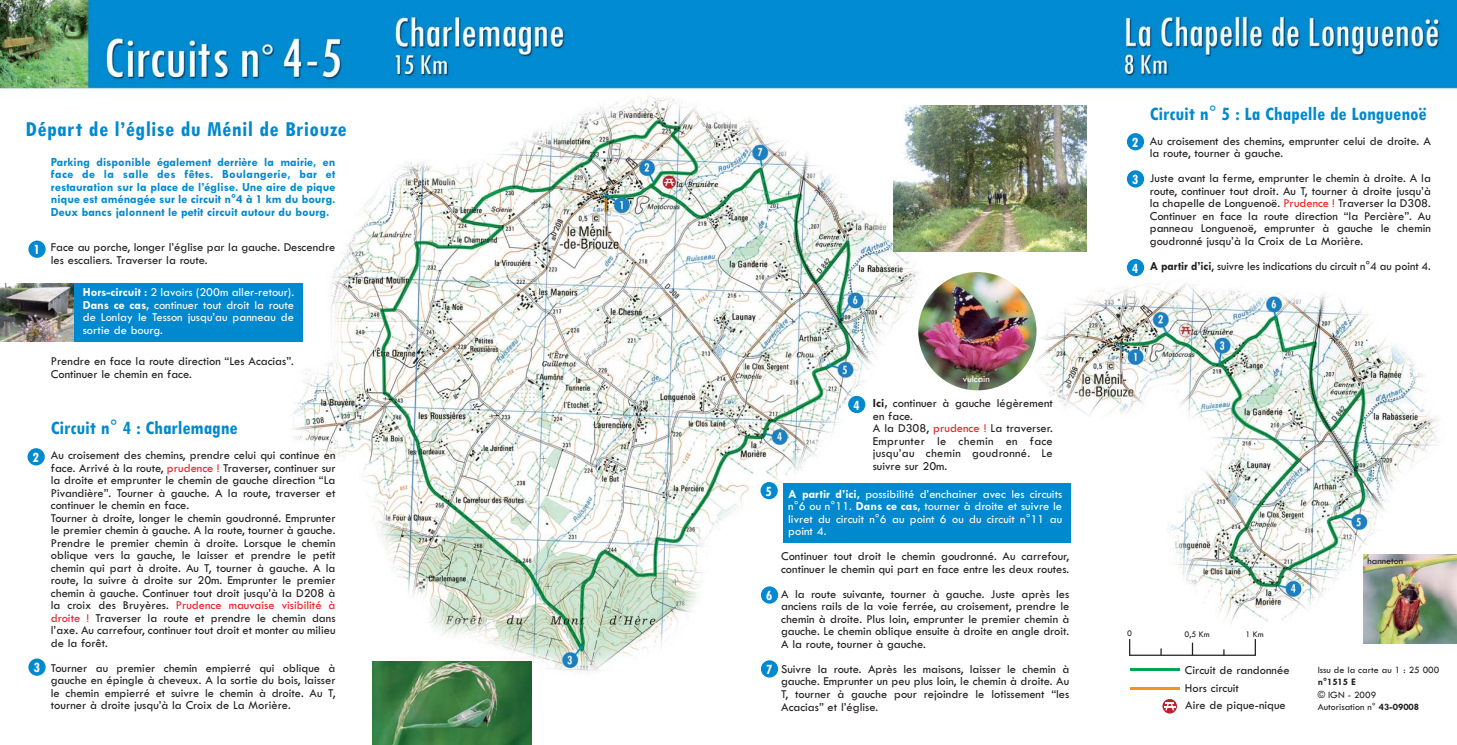
<style>
.page{position:relative;width:1457px;height:745px;background:#fff}
.page>*{position:absolute;margin:0;border:0;box-sizing:border-box;transform-origin:0 0}
.t1{font:700 condensed 22.5px "Tw Cen";letter-spacing:.02em;color:#0089cf}
.t2{font:700 condensed 20px "Tw Cen";color:#0089cf}
.t3{font:700 condensed 15px "Tw Cen";color:#fff}
.t4{font:500 12.5px/12.5px "Tw Cen";color:#231f20}
.t5{font:500 12.5px/12.5px "Tw Cen";color:#fff;text-align:justify}
.t6{font:700 12.5px/12.5px "Tw Cen";color:#0089cf;text-align:justify}
.t7{font:500 10px/12.5px "Tw Cen";color:#231f20}
.t8{font:700 10px "Tw Cen";color:#231f20}
.t9{font:500 10px "Tw Cen";color:#fff}
.t10{font:500 8.88px "Tw Cen";color:#231f20}
.s1{font-weight:700}
.s2{color:#ed1c24}
</style>
<div class="page">
<img style="left:0;top:0;width:1456px;height:690px">
<div style="left:288px;top:92px;width:782px;height:652px;background:#fff"></div>
<img style="left:288px;top:96px;width:651px;height:605px">
<div style="left:1021px;top:268px;width:435px;height:400px;background:#fff"></div>
<img style="left:1021px;top:268px;width:417px;height:356px">
<div style="left:783px;top:482px;width:287px;height:60px;background:#0089cf"></div>
<div style="left:66px;top:283px;width:236px;height:58px;background:#0089cf"></div>
<div style="left:28px;top:240px;width:18px;height:18px;background:#0089cf;border-radius:50%"></div>
<div style="left:27px;top:448px;width:18px;height:17px;background:#0089cf;border-radius:50%"></div>
<div style="left:28px;top:658px;width:18px;height:17px;background:#0089cf;border-radius:50%"></div>
<div style="left:760px;top:481px;width:17px;height:18px;background:#0089cf;border-radius:50%"></div>
<div style="left:848px;top:395px;width:17px;height:18px;background:#0089cf;border-radius:50%"></div>
<div style="left:761px;top:586px;width:17px;height:17px;background:#0089cf;border-radius:50%"></div>
<div style="left:761px;top:660px;width:17px;height:17px;background:#0089cf;border-radius:50%"></div>
<img style="left:918px;top:272px;width:118px;height:118px;border-radius:50%">
<div style="left:1126px;top:133px;width:18px;height:17px;background:#0089cf;border-radius:50%"></div>
<div style="left:1126px;top:170px;width:18px;height:17px;background:#0089cf;border-radius:50%"></div>
<div style="left:1126px;top:259px;width:18px;height:17px;background:#0089cf;border-radius:50%"></div>
<img style="left:0;top:283px;width:73px;height:58px">
<img style="left:893px;top:105px;width:193px;height:147px">
<img style="left:372px;top:661px;width:159px;height:83px">
<hr style="left:1129px;top:654px;width:126px;height:1px;background:#231f20">
<svg style="left:1254px;top:639px;width:1px;height:16px"></svg>
<svg style="left:1129px;top:639px;width:1px;height:15px"></svg>
<svg style="left:1191px;top:642px;width:2px;height:12px"></svg>
<hr style="left:1130px;top:667px;width:49px;height:3px;background:#00a650">
<hr style="left:1130px;top:686px;width:49px;height:3px;background:#f7931d">
<svg style="left:1162px;top:698px;width:14px;height:15px"></svg>
<svg style="left:1163px;top:702px;width:12px;height:8px"></svg>
<div style="left:871px;top:397px;width:183px;height:80px;background:#fff"></div>
<img style="left:1363px;top:554px;width:93px;height:89px">
<h1 class="t1" style="left:26px;top:121px;width:323px">Départ de l’église du Ménil de Briouze</h1>
<p class="t6" style="left:51px;top:156px;width:286px">Parking disponible également derrière la mairie, en face de la salle des fêtes. Boulangerie, bar et restauration sur la place de l’église. Une aire de pique nique est aménagée sur le circuit n°4 à 1 km du bourg.<br>Deux bancs jalonnent le petit circuit autour du bourg.</p>
<p class="t3" style="left:33px;top:244px;width:8px">1</p>
<p class="t4" style="left:51px;top:242px;width:286px">Face au porche, longer l’église par la gauche. Descendre les escaliers. Traverser la route.</p>
<p class="t5" style="left:83px;top:287px;width:213px"><span class="s1">Hors-circuit :</span> 2 lavoirs (200m aller-retour).<br><span class="s1">Dans ce cas,</span> continuer tout droit la route de Lonlay le Tesson jusqu’au panneau de sortie de bourg.</p>
<p class="t4" style="left:51px;top:356px;width:244px">Prendre en face la route direction “Les Acacias”.<br>Continuer le chemin en face.</p>
<p class="t3" style="left:33px;top:451px;width:8px">2</p>
<p class="t3" style="left:33px;top:662px;width:8px">3</p>
<h2 class="t2" style="left:51px;top:421px;width:188px">Circuit n° 4 : Charlemagne</h2>
<p class="t4" style="left:51px;top:450px;width:286px">Au croisement des chemins, prendre celui qui continue en face. Arrivé à la route, <span class="s2">prudence !</span> Traverser, continuer sur la droite et emprunter le chemin de gauche direction “La Pivandière”. Tourner à gauche. A la route, traverser et continuer le chemin en face.<br>Tourner à droite, longer le chemin goudronné. Emprunter le premier chemin à gauche. A la route, tourner à gauche.<br>Prendre le premier chemin à droite. Lorsque le chemin oblique vers la gauche, le laisser et prendre le petit chemin qui part à droite. Au T, tourner à gauche. A la route, la suivre à droite sur 20m. Emprunter le premier chemin à gauche. Continuer tout droit jusqu’à la D208 à la croix des Bruyères. <span class="s2">Prudence mauvaise visibilité à droite !</span> Traverser la route et prendre le chemin dans l’axe. Au carrefour, continuer tout droit et monter au milieu de la forêt.</p>
<p class="t4" style="left:51px;top:662px;width:286px;text-align:justify">Tourner au premier chemin empierré qui oblique à gauche en épingle à cheveux. A la sortie du bois, laisser le chemin empierré et suivre le chemin à droite. Au T, tourner à droite jusqu’à la Croix de La Morière.</p>
<p class="t3" style="left:765px;top:486px;width:8px">5</p>
<p class="t3" style="left:766px;top:590px;width:8px">6</p>
<p class="t3" style="left:766px;top:664px;width:8px">7</p>
<p class="t3" style="left:853px;top:400px;width:8px">4</p>
<p class="t9" style="left:963px;top:375px;width:28px">vulcain</p>
<p class="t4" style="left:872px;top:398px;width:182px"><span class="s1">Ici,</span> continuer à gauche légèrement en face.<br>A la D308, <span class="s2">prudence !</span> La traverser.<br>Emprunter le chemin en face jusqu’au chemin goudronné. Le suivre sur 20m.</p>
<p class="t5" style="left:788px;top:488px;width:275px"><span class="s1">A partir d’ici,</span> possibilité d’enchainer avec les circuits n°6 ou n°11. <span class="s1">Dans ce cas,</span> tourner à droite et suivre le livret du circuit n°6 au point 6 ou du circuit n°11 au point 4.</p>
<p class="t4" style="left:781px;top:551px;width:290px">Continuer tout droit le chemin goudronné. Au carrefour, continuer le chemin qui part en face entre les deux routes.</p>
<p class="t4" style="left:781px;top:588px;width:290px;text-align:justify">A la route suivante, tourner à gauche. Juste après les anciens rails de la voie ferrée, au croisement, prendre le chemin à droite. Plus loin, emprunter le premier chemin à gauche. Le chemin oblique ensuite à droite en angle droit.<br>A la route, tourner à gauche.</p>
<p class="t4" style="left:781px;top:663px;width:290px;text-align:justify">Suivre la route. Après les maisons, laisser le chemin à gauche. Emprunter un peu plus loin, le chemin à droite. Au T, tourner à gauche pour rejoindre le lotissement “les Acacias” et l’église.</p>
<p class="t3" style="left:1131px;top:137px;width:8px">2</p>
<p class="t3" style="left:1131px;top:174px;width:8px">3</p>
<p class="t3" style="left:1131px;top:262px;width:8px">4</p>
<h2 class="t2" style="left:1149px;top:106px;width:278px">Circuit n° 5 : La Chapelle de Longuenoë</h2>
<p class="t4" style="left:1149px;top:135px;width:282px">Au croisement des chemins, emprunter celui de droite. A la route, tourner à gauche.</p>
<p class="t4" style="left:1149px;top:173px;width:282px;text-align:justify">Juste avant la ferme, emprunter le chemin à droite. A la route, continuer tout droit. Au T, tourner à droite jusqu’à la chapelle de Longuenoë. <span class="s2">Prudence !</span> Traverser la D308.<br>Continuer en face la route direction “la Percière”. Au panneau Longuenoë, emprunter à gauche le chemin goudronné jusqu’à la Croix de La Morière.</p>
<p class="t4" style="left:1149px;top:260px;width:282px"><span class="s1">A partir d’ici</span>, suivre les indications du circuit n°4 au point 4.</p>
<p class="t7" style="left:1367px;top:555px;width:37px">hanneton</p>
<p class="t10" style="left:1127px;top:630px;width:6px">0</p>
<p class="t10" style="left:1184px;top:631px;width:27px">0,5 Km</p>
<p class="t10" style="left:1245px;top:630px;width:20px">1 Km</p>
<p class="t4" style="left:1184px;top:661px;width:106px;line-height:17.8px">Circuit de randonnée<br>Hors circuit<br>Aire de pique-nique</p>
<p class="t7" style="left:1317px;top:663px;width:123px">Issu de la carte au 1 : 25 000</p>
<p class="t8" style="left:1317px;top:678px;width:40px">n°1515 E</p>
<p class="t7" style="left:1317px;top:688px;width:103px">© IGN - 2009<br>Autorisation n° <span class="s1">43-09008</span></p>
</div>
